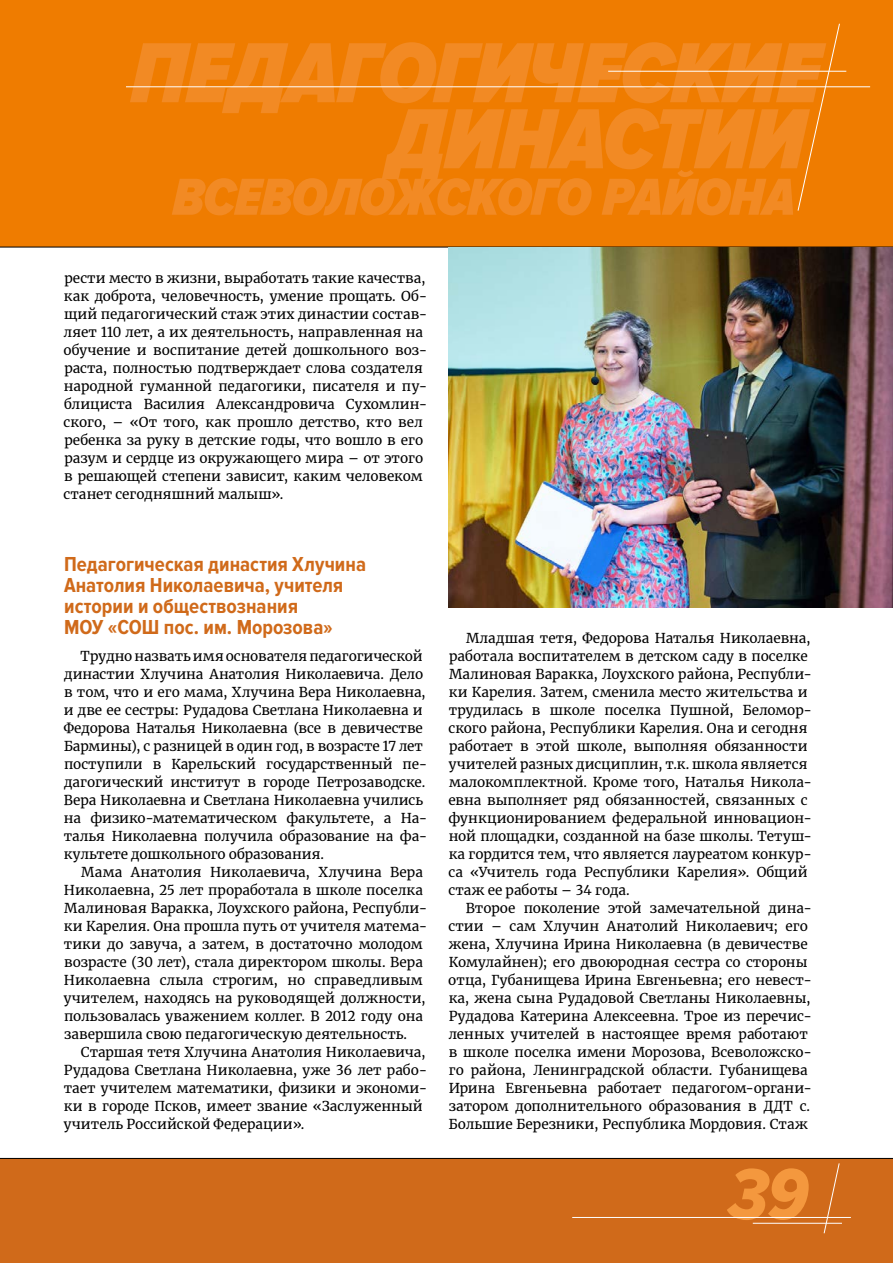
<style>
.page{position:relative;width:893px;height:1263px;background:#fff}
.page>*{position:absolute;margin:0;border:0;box-sizing:border-box;transform-origin:0 0}
.t1{font:italic 900 88.5px/66px "Proxima Nova Cond";letter-spacing:-.02em;color:#f28a24;text-align:right}
.t2{font:75px "Proxima Nova Cond Extrabld It";color:#f4983e}
.t3{font:italic 900 54px "Proxima Nova Cond";letter-spacing:-.02em;color:#f28a24}
.t4{font:700 21px/21px "Proxima Nova Cond";color:#d06a1a}
.t5{font:13.5px/18px "Merriweather";color:#000}
</style>
<div class="page">
<div style="left:0;top:1158px;width:893px;height:105px;background:#d06a1a"></div>
<div style="left:0;top:0;width:893px;height:247px;background:#ef7c00"></div>
<hr style="left:126px;top:86px;width:744px;height:1px;background:#fff">
<hr style="left:608px;top:71px;width:238px;height:1px;background:#fff">
<div style="left:797px;top:23px;width:43px;height:188px;background:#ef7c00"></div>
<hr style="left:572px;top:1217px;width:279px;height:1px;background:#fff">
<hr style="left:753px;top:1223px;width:89px;height:1px;background:#fff">
<svg style="left:823px;top:1162px;width:17px;height:72px"></svg>
<img style="left:449px;top:247px;width:444px;height:360px">
<h1 class="t1" style="left:131px;top:43px;width:692px">ПЕДАГОГИЧЕСКИЕ<br>ДИНАСТИИ</h1>
<h3 class="t3" style="left:172px;top:166px;width:625px">ВСЕВОЛОЖСКОГО РАЙОНА</h3>
<p class="t5" style="left:63px;top:269px;width:365px">рести место в жизни, выработать такие качества, как доброта, человечность, умение прощать. Об&shy;щий педагогический стаж этих династии состав&shy;ляет 110 лет, а их деятельность, направленная на обучение и воспитание детей дошкольного воз&shy;раста, полностью подтверждает слова создателя народной гуманной педагогики, писателя и пу&shy;блициста Василия Александровича Сухомлин&shy;ского, – «От того, как прошло детство, кто вел ребенка за руку в детские годы, что вошло в его разум и сердце из окружающего мира – от этого в решающей степени зависит, каким человеком станет сегодняшний малыш».</p>
<h3 class="t4" style="left:64px;top:554px;width:304px">Педагогическая династия Хлучина<br>Анатолия Николаевича, учителя истории и обществознания<br>МОУ «СОШ пос. им. Морозова»</h3>
<p class="t5" style="left:64px;top:647px;width:365px;text-indent:17px">Трудно назвать имя основателя педагогической династии Хлучина Анатолия Николаевича. Дело в том, что и его мама, Хлучина Вера Николаевна, и две ее сестры: Рудадова Светлана Николаевна и Федорова Наталья Николаевна (все в девичестве Бармины), с разницей в один год, в возрасте 17 лет поступили в Карельский государственный пе&shy;дагогический институт в городе Петрозаводске.<br>Вера Николаевна и Светлана Николаевна учились на физико-математическом факультете, а На&shy;талья Николаевна получила образование на фа&shy;культете дошкольного образования.</p>
<p class="t5" style="left:64px;top:863px;width:365px;text-indent:17px">Мама Анатолия Николаевича, Хлучина Вера Николаевна, 25 лет проработала в школе поселка Малиновая Варакка, Лоухского района, Республи&shy;ки Карелия. Она прошла путь от учителя матема&shy;тики до завуча, а затем, в достаточно молодом возрасте (30 лет), стала директором школы. Вера Николаевна слыла строгим, но справедливым учителем, находясь на руководящей должности, пользовалась уважением коллег. В 2012 году она завершила свою педагогическую деятельность.</p>
<p class="t5" style="left:64px;top:1043px;width:365px;text-indent:17px">Старшая тетя Хлучина Анатолия Николаевича, Рудадова Светлана Николаевна, уже 36 лет рабо&shy;тает учителем математики, физики и экономи&shy;ки в городе Псков, имеет звание «Заслуженный учитель Российской Федерации».</p>
<p class="t5" style="left:448px;top:629px;width:365px;text-indent:18px">Младшая тетя, Федорова Наталья Николаевна, работала воспитателем в детском саду в поселке Малиновая Варакка, Лоухского района, Республи&shy;ки Карелия. Затем, сменила место жительства и трудилась в школе поселка Пушной, Беломор&shy;ского района, Республики Карелия. Она и сегодня работает в этой школе, выполняя обязанности учителей разных дисциплин, т.к. школа является малокомплектной. Кроме того, Наталья Никола&shy;евна выполняет ряд обязанностей, связанных с функционированием федеральной инновацион&shy;ной площадки, созданной на базе школы. Тетуш&shy;ка гордится тем, что является лауреатом конкур&shy;са «Учитель года Республики Карелия». Общий стаж ее работы – 34 года.</p>
<p class="t5" style="left:448px;top:899px;width:365px;text-indent:17px">Второе поколение этой замечательной дина&shy;стии – сам Хлучин Анатолий Николаевич; его жена, Хлучина Ирина Николаевна (в девичестве Комулайнен); его двоюродная сестра со стороны отца, Губанищева Ирина Евгеньевна; его невест&shy;ка, жена сына Рудадовой Светланы Николаевны, Рудадова Катерина Алексеевна. Трое из перечис&shy;ленных учителей в настоящее время работают в школе поселка имени Морозова, Всеволожско&shy;го района, Ленинградской области. Губанищева Ирина Евгеньевна работает педагогом-органи&shy;затором дополнительного образования в ДДТ с.<br>Большие Березники, Республика Мордовия. Стаж</p>
<h2 class="t2" style="left:728px;top:1152px;width:81px">39</h2>
</div>
